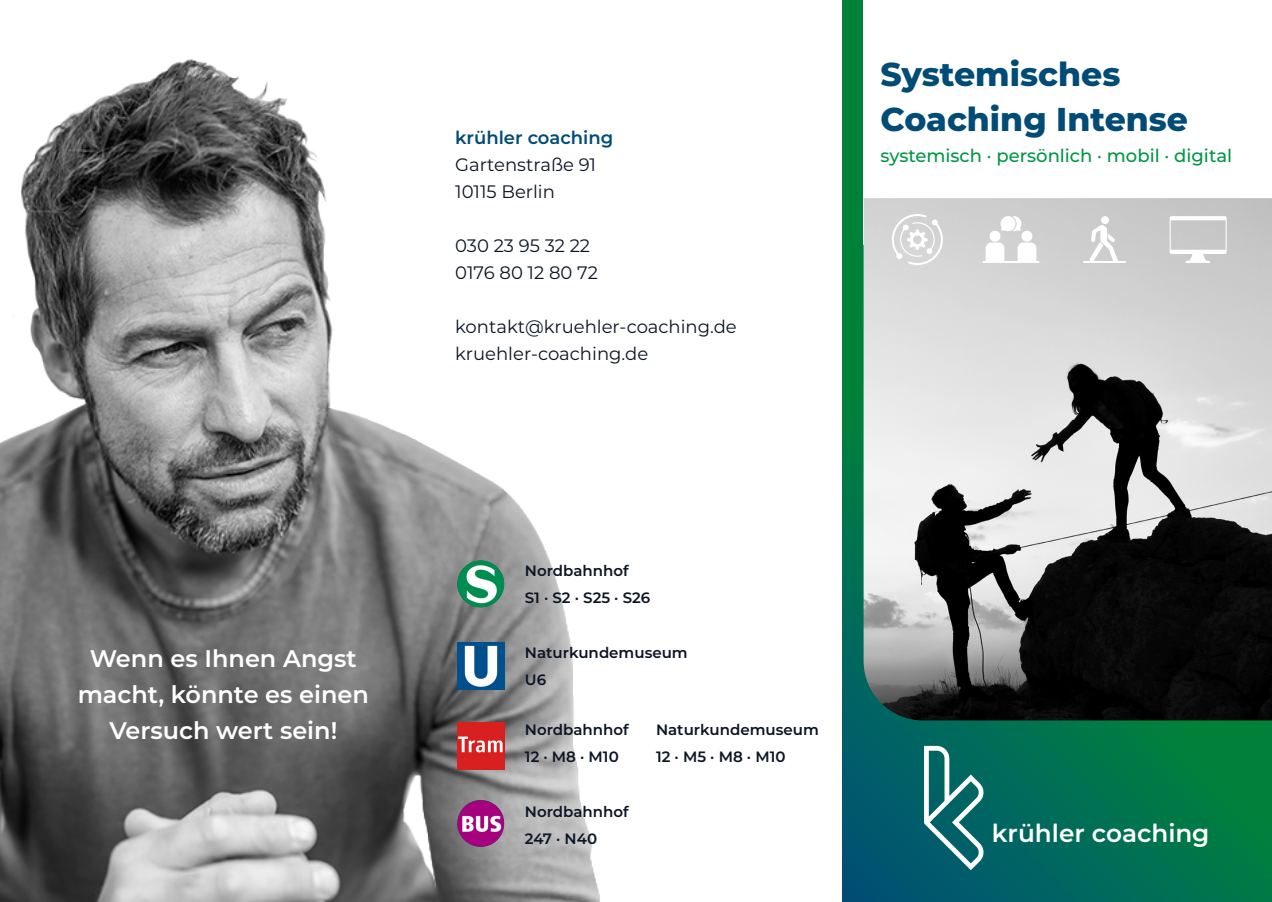
<style>
.page{position:relative;width:1272px;height:902px;background:#fff}
.page>*{position:absolute;margin:0;border:0;box-sizing:border-box;transform-origin:0 0}
.t1{font:800 33px/45px "Montserrat";color:#004c76}
.t2{font:600 24.75px "Montserrat";color:#fff}
.t3{font:600 24px/36px "Montserrat";color:#fff;text-align:center}
.t4{font:18px/27px "Montserrat";color:#0c1524}
.t5{font:500 18px "Montserrat";color:#009641}
.t6{font:600 18px "Montserrat";color:#004c76}
.t7{font:600 15px/27px "Montserrat";color:#0c1524}
</style>
<div class="page">
<img style="left:0;top:59px;width:600px;height:842px">
<svg style="left:842px;top:0;width:429px;height:901px;background:#006f52"></svg>
<div style="left:863px;top:0;width:408px;height:245px;background:#fff"></div>
<img style="left:457px;top:560px;width:47px;height:47px;border-radius:23px">
<img style="left:457px;top:800px;width:47px;height:46px;border-radius:23px">
<img style="left:863px;top:198px;width:408px;height:522px">
<svg style="left:924px;top:745px;width:60px;height:125px"></svg>
<img style="left:457px;top:642px;width:47px;height:47px">
<img style="left:457px;top:722px;width:47px;height:47px">
<svg style="left:891px;top:214px;width:51px;height:51px"></svg>
<svg style="left:1169px;top:216px;width:57px;height:47px"></svg>
<div style="left:989px;top:231px;width:11px;height:11px;background:#fff;border-radius:50%"></div>
<svg style="left:1000px;top:216px;width:21px;height:15px"></svg>
<div style="left:1021px;top:231px;width:11px;height:11px;background:#fff;border-radius:50%"></div>
<svg style="left:982px;top:242px;width:57px;height:21px"></svg>
<div style="left:1100px;top:216px;width:8px;height:8px;background:#fff;border-radius:50%"></div>
<svg style="left:1082px;top:225px;width:44px;height:38px"></svg>
<h3 class="t3" style="left:78px;top:639px;width:293px">Wenn es Ihnen Angst macht, könnte es einen<br>Versuch wert sein!</h3>
<p class="t6" style="left:455px;top:124px;width:160px">krühler coaching</p>
<p class="t4" style="left:455px;top:150px;width:142px">Gartenstraße 91<br>10115 Berlin</p>
<p class="t4" style="left:455px;top:231px;width:144px">030 23 95 32 22<br>0176 80 12 80 72</p>
<p class="t4" style="left:455px;top:312px;width:283px">kontakt@kruehler-coaching.de kruehler-coaching.de</p>
<h1 class="t1" style="left:880px;top:50px;width:309px">Systemisches<br>Coaching Intense</h1>
<p class="t5" style="left:880px;top:143px;width:353px">systemisch · persönlich · mobil · digital</p>
<p class="t7" style="left:525px;top:556px;width:127px">Nordbahnhof<br>S1 · S2 · S25 · S26</p>
<p class="t7" style="left:525px;top:638px;width:164px">Naturkundemuseum<br>U6</p>
<p class="t7" style="left:656px;top:715px;width:164px">Naturkundemuseum<br>12 · M5 · M8 · M10</p>
<p class="t7" style="left:525px;top:715px;width:105px">Nordbahnhof<br>12 · M8 · M10</p>
<p class="t7" style="left:525px;top:797px;width:105px">Nordbahnhof<br>247 · N40</p>
<h2 class="t2" style="left:991px;top:815px;width:219px">krühler coaching</h2>
</div>
